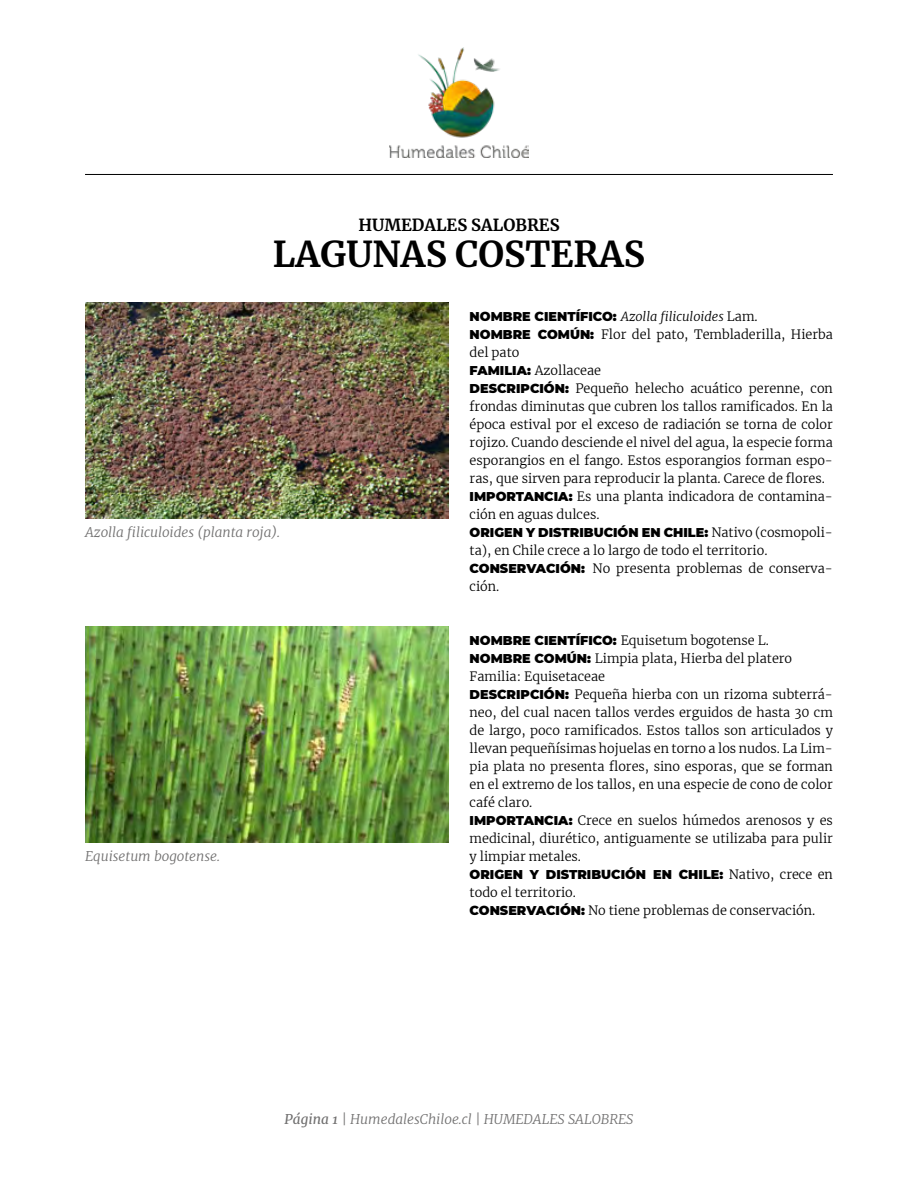
<style>
.page{position:relative;width:918px;height:1188px;background:#fff}
.page>*{position:absolute;margin:0;border:0;box-sizing:border-box;transform-origin:0 0}
.t1{font:700 35.25px "Merriweather";color:#000}
.t2{font:700 16.5px "Merriweather";color:#000}
.t3{font:italic 300 13.5px "Merriweather";color:#706f6f}
.t4{font:300 12.75px/18px "Merriweather";color:#000}
.t5{font:900 12.75px "Montserrat";color:#000}
.s1{font-family:"Montserrat";font-weight:900}
.s2{font-style:italic}
.s3{font-family:"Merriweather";font-weight:300}
.s4{font-weight:400}
</style>
<div class="page">
<img style="left:389px;top:48px;width:140px;height:109px">
<hr style="left:85px;top:174px;width:748px;height:1px;background:#000">
<img style="left:85px;top:303px;width:363px;height:216px">
<img style="left:85px;top:627px;width:363px;height:216px">
<p class="t2" style="left:358px;top:213px;width:203px">HUMEDALES SALOBRES</p>
<h1 class="t1" style="left:273px;top:229px;width:374px">LAGUNAS COSTERAS</h1>
<p class="t3" style="left:85px;top:522px;width:197px">Azolla filiculoides (planta roja).</p>
<p class="t3" style="left:85px;top:846px;width:137px">Equisetum bogotense.</p>
<p class="t4" style="left:470px;top:307px;width:365px"><span class="s1">NOMBRE CIENTÍFICO:</span> <span class="s2">Azolla filiculoides</span> Lam.<br><span class="s1">NOMBRE COMÚN:</span> Flor del pato, Tembladerilla, Hierba del pato<br><span class="s1">FAMILIA:</span> Azollaceae<br><span class="s1">DESCRIPCIÓN:</span> Pequeño helecho acuático perenne, con frondas diminutas que cubren los tallos ramificados. En la época estival por el exceso de radiación se torna de color rojizo. Cuando desciende el nivel del agua, la especie forma esporangios en el fango. Estos esporangios forman espo&shy;ras, que sirven para reproducir la planta. Carece de flores.<br><span class="s1">IMPORTANCIA:</span> Es una planta indicadora de contamina&shy;ción en aguas dulces.</p>
<p class="t5" style="left:470px;top:523px;width:365px">ORIGEN Y DISTRIBUCIÓN EN CHILE: <span class="s3">Nativo (cosmopoli-</span></p>
<p class="t4" style="left:470px;top:541px;width:365px">ta), en Chile crece a lo largo de todo el territorio.<br><span class="s1">CONSERVACIÓN:</span> No presenta problemas de conserva&shy;ción.</p>
<p class="t4" style="left:470px;top:631px;width:365px"><span class="s1">NOMBRE CIENTÍFICO:</span> Equisetum bogotense L.<br><span class="s1">NOMBRE COMÚN:</span> Limpia plata, Hierba del platero Familia: Equisetaceae<br><span class="s1">DESCRIPCIÓN:</span> Pequeña hierba con un rizoma subterrá&shy;neo, del cual nacen tallos verdes erguidos de hasta 30 cm de largo, poco ramificados. Estos tallos son articulados y llevan pequeñísimas hojuelas en torno a los nudos. La Lim&shy;pia plata no presenta flores, sino esporas, que se forman en el extremo de los tallos, en una especie de cono de color café claro.<br><span class="s1">IMPORTANCIA:</span> Crece en suelos húmedos arenosos y es medicinal, diurético, antiguamente se utilizaba para pulir y limpiar metales.</p>
<p class="t5" style="left:470px;top:865px;width:365px">ORIGEN Y DISTRIBUCIÓN EN CHILE: <span class="s3">Nativo, crece en</span></p>
<p class="t4" style="left:470px;top:883px;width:347px">todo el territorio.<br><span class="s1">CONSERVACIÓN:</span> No tiene problemas de conservación.</p>
<p class="t3" style="left:285px;top:1110px;width:350px"><span class="s4">Página 1</span> | HumedalesChiloe.cl | HUMEDALES SALOBRES</p>
</div>
